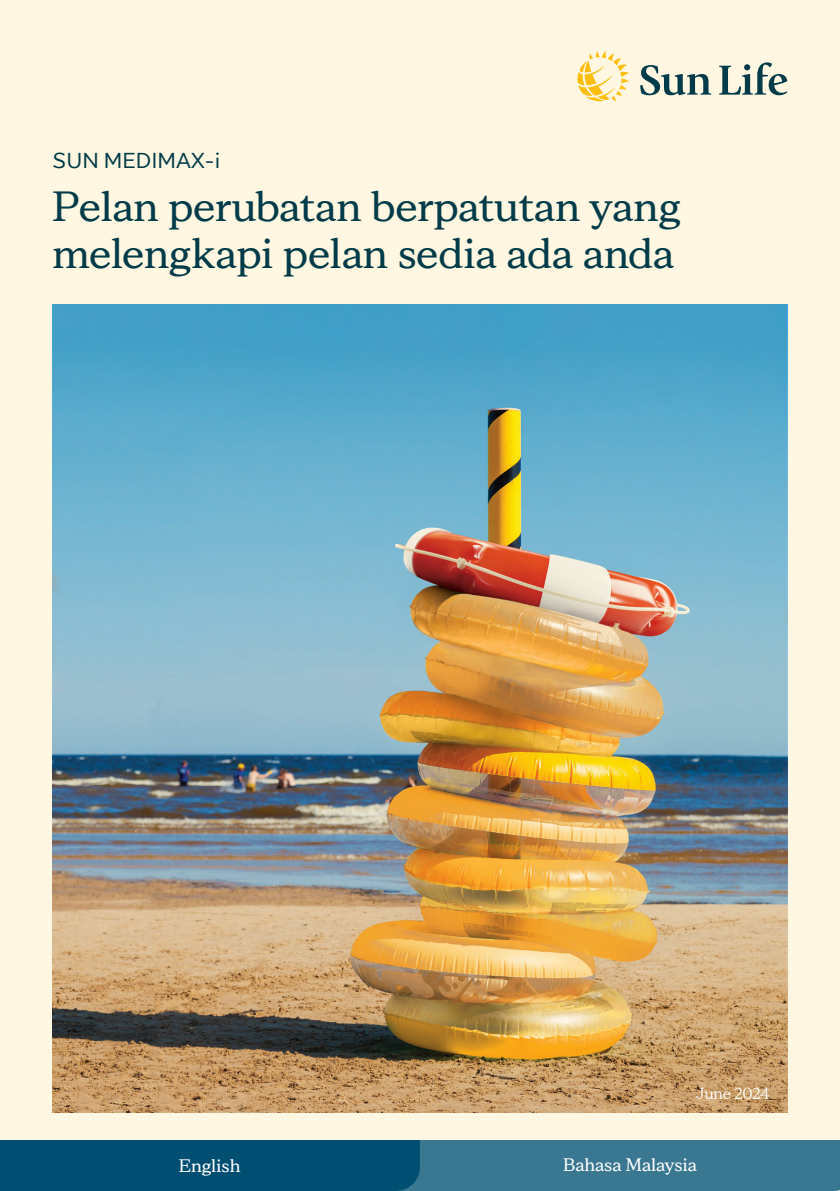
<style>
.page{position:relative;width:840px;height:1191px;background:#fff}
.page>*{position:absolute;margin:0;border:0;box-sizing:border-box;transform-origin:0 0}
.t1{font:700 42px/47px "Sun Life New Display";color:#003b49}
.t2{font:22px "Sun Life New Text";color:#003b49}
.t3{font:700 18px "Sun Life New Display";color:#fff}
.t4{font:16px "Sun Life New Display";color:#fff}
</style>
<div class="page">
<div style="left:419px;top:1140px;width:420px;height:51px;background:#3a7790"></div>
<div style="left:0;top:1140px;width:419px;height:51px;background:#004f73"></div>
<div style="left:0;top:0;width:839px;height:1140px;background:#fff7e1"></div>
<img style="left:53px;top:304px;width:733px;height:808px">
<svg style="left:640px;top:65px;width:70px;height:30px"></svg>
<svg style="left:719px;top:62px;width:68px;height:33px"></svg>
<svg style="left:577px;top:51px;width:52px;height:51px"></svg>
<p class="t2" style="left:53px;top:145px;width:169px">SUN MEDIMAX-i</p>
<p class="t1" style="left:53px;top:180px;width:629px">Pelan perubatan berpatutan yang melengkapi pelan sedia ada anda</p>
<p class="t4" style="left:695px;top:1082px;width:75px">June 2024</p>
<p class="t3" style="left:179px;top:1153px;width:63px">English</p>
<p class="t3" style="left:562px;top:1153px;width:135px">Bahasa Malaysia</p>
</div>
